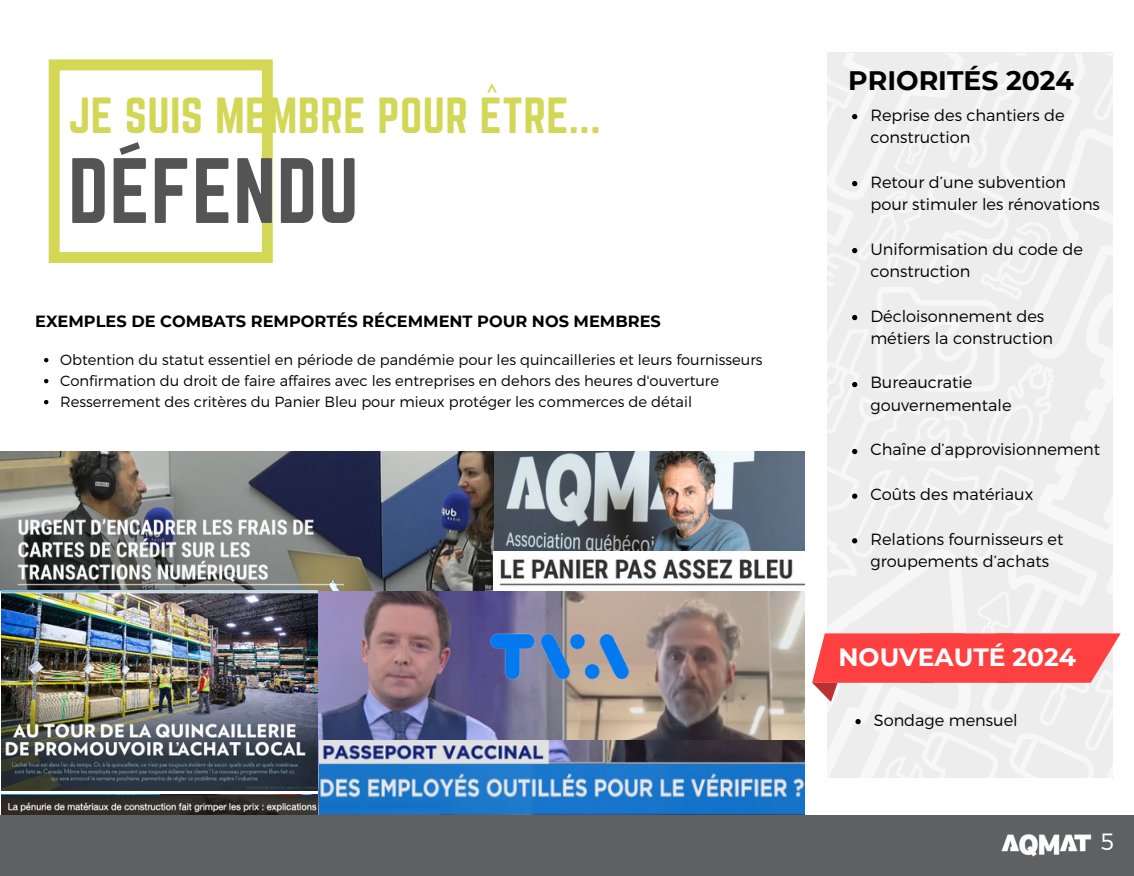
<style>
.page{position:relative;width:1134px;height:876px;background:#fff}
.page>*{position:absolute;margin:0;border:0;box-sizing:border-box;transform-origin:0 0}
.t1{font:81.02px "Norwester";letter-spacing:.01em;color:#545454}
.t2{font:44.27px "Norwester";letter-spacing:.01em;color:#d2d755}
.t3{font:700 26.78px "Montserrat";color:#000}
.t4{font:700 24.85px "Montserrat";color:#fff}
.t5{font:300 23.62px "Montserrat";color:#fff}
.t6{font:700 17.68px "Noto Sans";color:#d2d755}
.t7{font:300 16.28px/22.4px "Montserrat";color:#000}
.t8{font:700 16.28px "Montserrat";color:#000}
.t9{font:300 14.7px "Montserrat";color:#000}
</style>
<div class="page">
<svg style="left:49px;top:59px;width:224px;height:204px"></svg>
<svg style="left:112px;top:137px;width:35px;height:23px"></svg>
<img style="left:494px;top:451px;width:310px;height:100px">
<img style="left:318px;top:590px;width:486px;height:225px">
<img style="left:319px;top:740px;width:486px;height:75px">
<img style="left:0;top:451px;width:494px;height:139px">
<img style="left:493px;top:551px;width:312px;height:39px">
<svg style="left:44px;top:358px;width:4px;height:4px"></svg>
<svg style="left:44px;top:379px;width:4px;height:4px"></svg>
<svg style="left:44px;top:400px;width:4px;height:4px"></svg>
<img style="left:2px;top:590px;width:316px;height:200px">
<img style="left:15px;top:513px;width:329px;height:77px">
<img style="left:486px;top:633px;width:147px;height:49px">
<img style="left:2px;top:795px;width:316px;height:20px">
<div style="left:0;top:815px;width:1134px;height:60px;background:#5f6062"></div>
<img style="left:1001px;top:834px;width:91px;height:23px">
<svg style="left:812px;top:53px;width:309px;height:724px"></svg>
<p class="t6" style="left:487px;top:78px;width:12px">^</p>
<p class="t2" style="left:68px;top:89px;width:534px">JE SUIS MEMBRE POUR ETRE...</p>
<p class="t1" style="left:68px;top:142px;width:292px">DEFENDU</p>
<p class="t8" style="left:35px;top:311px;width:627px">EXEMPLES DE COMBATS REMPORTÉS RÉCEMMENT POUR NOS MEMBRES</p>
<p class="t9" style="left:60px;top:350px;width:704px">Obtention du statut essentiel en période de pandémie pour les quincailleries et leurs fournisseurs</p>
<p class="t9" style="left:60px;top:371px;width:660px">Confirmation du droit de faire affaires avec les entreprises en dehors des heures d'ouverture</p>
<p class="t9" style="left:60px;top:392px;width:633px">Resserrement des critères du Panier Bleu pour mieux protéger les commerces de détail</p>
<p class="t3" style="left:848px;top:64px;width:227px">PRIORITÉS 2024</p>
<p class="t7" style="left:870px;top:103px;width:196px">Reprise des chantiers de construction</p>
<p class="t7" style="left:870px;top:170px;width:231px">Retour d’une subvention pour stimuler les rénovations</p>
<h3 class="t7" style="left:870px;top:237px;width:214px">Uniformisation du code de construction</h3>
<p class="t7" style="left:870px;top:303px;width:184px">Décloisonnement des métiers la construction</p>
<p class="t7" style="left:870px;top:370px;width:143px">Bureaucratie gouvernementale</p>
<h2 class="t7" style="left:870px;top:437px;width:231px">Chaîne d’approvisionnement</h2>
<h1 class="t7" style="left:870px;top:482px;width:164px">Coûts des matériaux</h1>
<h4 class="t7" style="left:870px;top:527px;width:194px">Relations fournisseurs et groupements d’achats</h4>
<p class="t4" style="left:838px;top:641px;width:239px">NOUVEAUTÉ 2024</p>
<p class="t7" style="left:874px;top:707px;width:145px">Sondage mensuel</p>
<p class="t5" style="left:1101px;top:825px;width:15px">5</p>
</div>
